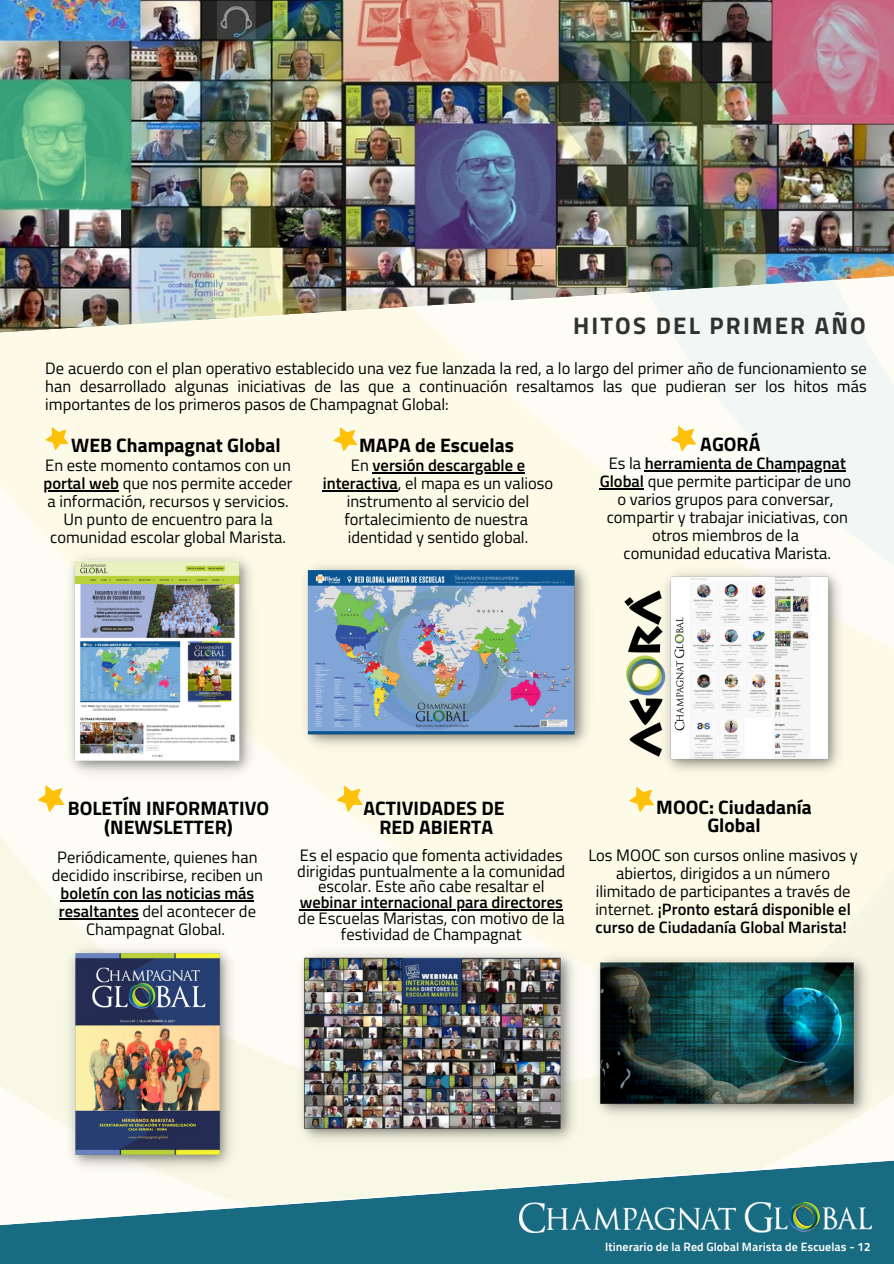
<style>
.page{position:relative;width:894px;height:1264px;background:#fff}
.page>*{position:absolute;margin:0;border:0;box-sizing:border-box;transform-origin:0 0}
.t1{font:700 24px "Titillium Web";letter-spacing:.09em;color:#323131}
.t2{font:700 19.5px/19.2px "Titillium Web";color:#000;text-align:center}
.t3{font:16.5px/18px "Titillium Web";color:#000;text-align:center}
.t4{font:600 16.5px "Titillium Web";color:#000}
.t5{font:12px "Titillium Text 25 L 800 wt";color:#fff}
.s1{font-weight:600}
.s2{font-weight:400}
</style>
<div class="page">
<img style="left:0;top:0;width:893px;height:252px">
<img style="left:0;top:252px;width:893px;height:907px">
<svg style="left:0;top:1159px;width:893px;height:104px;background:#679ca6"></svg>
<img style="left:520px;top:1202px;width:351px;height:30px">
<img style="left:789px;top:1202px;width:30px;height:29px">
<svg style="left:45px;top:427px;width:23px;height:23px"></svg>
<img style="left:295px;top:556px;width:302px;height:199px">
<svg style="left:333px;top:427px;width:24px;height:24px"></svg>
<svg style="left:670px;top:426px;width:26px;height:25px"></svg>
<svg style="left:38px;top:785px;width:27px;height:27px"></svg>
<img style="left:60px;top:939px;width:180px;height:237px">
<img style="left:61px;top:547px;width:200px;height:236px">
<svg style="left:336px;top:785px;width:27px;height:27px"></svg>
<svg style="left:629px;top:786px;width:25px;height:26px"></svg>
<img style="left:294px;top:943px;width:286px;height:205px">
<img style="left:658px;top:563px;width:188px;height:217px">
<img style="left:620px;top:580px;width:69px;height:186px">
<img style="left:587px;top:947px;width:289px;height:177px">
<hr style="left:43px;top:490px;width:76px;height:1px;background:#000">
<hr style="left:372px;top:472px;width:153px;height:1px;background:#000">
<hr style="left:322px;top:490px;width:76px;height:1px;background:#000">
<hr style="left:644px;top:470px;width:201px;height:1px;background:#000">
<hr style="left:599px;top:488px;width:45px;height:1px;background:#000">
<hr style="left:60px;top:900px;width:194px;height:1px;background:#000">
<hr style="left:59px;top:918px;width:80px;height:1px;background:#000">
<hr style="left:300px;top:909px;width:262px;height:1px;background:#000">
<p class="t1" style="left:573px;top:306px;width:294px">HITOS DEL PRIMER AÑO</p>
<h4 class="t3" style="left:45px;top:358px;width:822px;text-align:justify">De acuerdo con el plan operativo establecido una vez fue lanzada la red, a lo largo del primer año de funcionamiento se han desarrollado algunas iniciativas de las que a continuación resaltamos las que pudieran ser los hitos más importantes de los primeros pasos de Champagnat Global:</h4>
<h3 class="t2" style="left:71px;top:435px;width:211px">WEB Champagnat Global</h3>
<h2 class="t3" style="left:45px;top:456px;width:247px">En este momento contamos con un</h2>
<h3 class="t3" style="left:43px;top:474px;width:250px"><span class="s1">portal web</span> que nos permite acceder a información, recursos y servicios.<br>Un punto de encuentro para la comunidad escolar global Marista.</h3>
<p class="t2" style="left:359px;top:435px;width:156px">MAPA de Escuelas</p>
<h4 class="t4" style="left:351px;top:452px;width:176px"><span class="s2">En</span> versión descargable e</h4>
<h4 class="t3" style="left:322px;top:474px;width:232px"><span class="s1">interactiva</span>, el mapa es un valioso instrumento al servicio del fortalecimiento de nuestra identidad y sentido global.</h4>
<p class="t2" style="left:700px;top:434px;width:62px">AGORÁ</p>
<h4 class="t4" style="left:608px;top:450px;width:239px"><span class="s2">Es la</span> herramienta de Champagnat</h4>
<p class="t3" style="left:599px;top:472px;width:253px"><span class="s1">Global</span> que permite participar de uno o varios grupos para conversar, compartir y trabajar iniciativas, con otros miembros de la<br>comunidad educativa Marista.</p>
<p class="t2" style="left:68px;top:797px;width:203px">BOLETÍN INFORMATIVO (NEWSLETTER)</p>
<p class="t3" style="left:52px;top:848px;width:213px">Periódicamente, quienes han decidido inscribirse, reciben un <span class="s1">boletín con las noticias más resaltantes</span> del acontecer de<br>Champagnat Global.</p>
<h3 class="t2" style="left:363px;top:798px;width:143px">ACTIVIDADES DE<br>RED ABIERTA</h3>
<h2 class="t3" style="left:297px;top:846px;width:269px;line-height:15.8px">Es el espacio que fomenta actividades dirigidas puntualmente a la comunidad escolar. Este año cabe resaltar el</h2>
<h2 class="t3" style="left:298px;top:894px;width:268px;line-height:15.8px"><span class="s1">webinar internacional para directores </span>de Escuelas Maristas, con motivo de la festividad de Champagnat</h2>
<h4 class="t2" style="left:656px;top:798px;width:157px;line-height:18px">MOOC: Ciudadanía<br>Global</h4>
<h4 class="t3" style="left:588px;top:846px;width:271px">Los MOOC son cursos online masivos y abiertos, dirigidos a un número ilimitado de participantes a través de internet. <span class="s1">¡Pronto estará disponible el curso de Ciudadanía Global Marista!</span></h4>
<h1 class="t5" style="left:605px;top:1239px;width:266px">Itinerario de la Red Global Marista de Escuelas - 12</h1>
</div>
